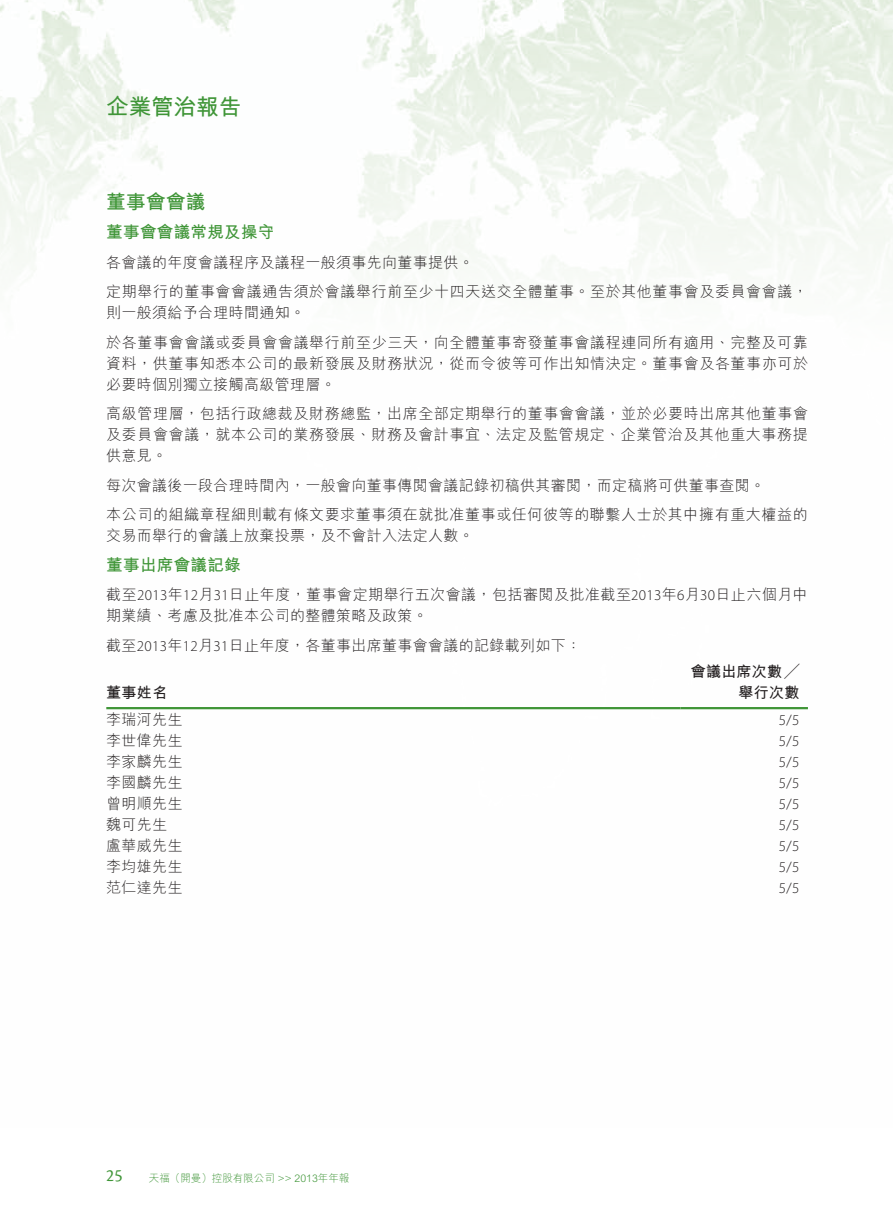
<style>
.page{position:relative;width:893px;height:1212px;background:#fff}
.page>*{position:absolute;margin:0;border:0;box-sizing:border-box;transform-origin:0 0}
.t1{font:700 22.5px "M Hei HK";color:#3f9537}
.t2{font:700 19.5px "M Hei HK";letter-spacing:.02em;color:#3f9537}
.t3{font:18px "Cronos Pro Disp";color:#3f9537}
.t4{font:700 16.5px "M Hei HK";letter-spacing:.02em;color:#3f9537}
.t5{font:300 15px/21px "M Hei HK";letter-spacing:.035em;color:#231f20}
.t6{font:300 15px "Myriad Pro";color:#231f20}
.t7{font:700 15px/21px "M Hei HK";letter-spacing:.02em;color:#231f20;text-align:right}
.t8{font:300 10.5px "M Hei HK";color:#3f9537}
.s1{font-family:"Myriad Pro"}
</style>
<div class="page">
<img style="left:0;top:0;width:893px;height:710px">
<hr style="left:106px;top:707px;width:574px;height:2px;background:#3f9537">
<hr style="left:680px;top:707px;width:128px;height:2px;background:#3f9537">
<h1 class="t1" style="left:106px;top:90px;width:136px">企業管治報告</h1>
<h2 class="t2" style="left:106px;top:187px;width:101px">董事會會議</h2>
<p class="t4" style="left:106px;top:220px;width:170px">董事會會議常規及操守</p>
<p class="t5" style="left:106px;top:247px;width:703px;line-height:29.5px">各會議的年度會議程序及議程一般須事先向董事提供。<br>定期舉行的董事會會議通告須於會議舉行前至少十四天送交全體董事。至於其他董事會及委員會會議，</p>
<p class="t5" style="left:106px;top:297px;width:703px;line-height:29.5px">則一般須給予合理時間通知。<br>於各董事會會議或委員會會議舉行前至少三天，向全體董事寄發董事會議程連同所有適用、完整及可靠</p>
<p class="t5" style="left:106px;top:352px;width:703px">資料，供董事知悉本公司的最新發展及財務狀況，從而令彼等可作出知情決定。董事會及各董事亦可於必要時個別獨立接觸高級管理層。</p>
<p class="t5" style="left:106px;top:403px;width:703px;text-align:justify">高級管理層，包括行政總裁及財務總監，出席全部定期舉行的董事會會議，並於必要時出席其他董事會及委員會會議，就本公司的業務發展、財務及會計事宜、法定及監管規定、企業管治及其他重大事務提供意見。</p>
<p class="t5" style="left:106px;top:470px;width:703px;line-height:29.5px">每次會議後一段合理時間內，一般會向董事傳閱會議記錄初稿供其審閱，而定稿將可供董事查閱。<br>本公司的組織章程細則載有條文要求董事須在就批准董事或任何彼等的聯繫人士於其中擁有重大權益的</p>
<p class="t5" style="left:106px;top:525px;width:369px">交易而舉行的會議上放棄投票，及不會計入法定人數。</p>
<p class="t4" style="left:106px;top:553px;width:136px">董事出席會議記錄</p>
<p class="t5" style="left:106px;top:584px;width:703px">截至<span class="s1">2013</span>年<span class="s1">12</span>月<span class="s1">31</span>日止年度，董事會定期舉行五次會議，包括審閱及批准截至<span class="s1">2013</span>年<span class="s1">6</span>月<span class="s1">30</span>日止六個月中期業績、考慮及批准本公司的整體策略及政策。</p>
<p class="t5" style="left:106px;top:634px;width:476px">截至<span class="s1">2013</span>年<span class="s1">12</span>月<span class="s1">31</span>日止年度，各董事出席董事會會議的記錄載列如下：</p>
<p class="t7" style="left:106px;top:681px;width:62px">董事姓名</p>
<p class="t7" style="left:691px;top:660px;width:110px">會議出席次數╱舉行次數</p>
<p class="t5" style="left:106px;top:709px;width:78px">李瑞河先生</p>
<p class="t6" style="left:779px;top:712px;width:22px">5/5</p>
<p class="t5" style="left:106px;top:730px;width:78px">李世偉先生</p>
<p class="t6" style="left:779px;top:733px;width:22px">5/5</p>
<p class="t5" style="left:106px;top:751px;width:78px">李家麟先生</p>
<p class="t6" style="left:779px;top:754px;width:22px">5/5</p>
<p class="t5" style="left:106px;top:772px;width:78px">李國麟先生</p>
<p class="t6" style="left:779px;top:775px;width:22px">5/5</p>
<p class="t5" style="left:106px;top:793px;width:78px">曾明順先生</p>
<p class="t6" style="left:779px;top:796px;width:22px">5/5</p>
<p class="t5" style="left:106px;top:814px;width:62px">魏可先生</p>
<p class="t6" style="left:779px;top:817px;width:22px">5/5</p>
<p class="t5" style="left:106px;top:835px;width:78px">盧華威先生</p>
<p class="t6" style="left:779px;top:838px;width:22px">5/5</p>
<p class="t5" style="left:106px;top:856px;width:78px">李均雄先生</p>
<p class="t6" style="left:779px;top:859px;width:22px">5/5</p>
<p class="t5" style="left:106px;top:877px;width:78px">范仁達先生</p>
<p class="t6" style="left:779px;top:880px;width:22px">5/5</p>
<p class="t3" style="left:106px;top:1165px;width:18px">25</p>
<p class="t8" style="left:149px;top:1171px;width:202px">天福（開曼）控股有限公司 &gt;&gt; 2013年年報</p>
</div>
